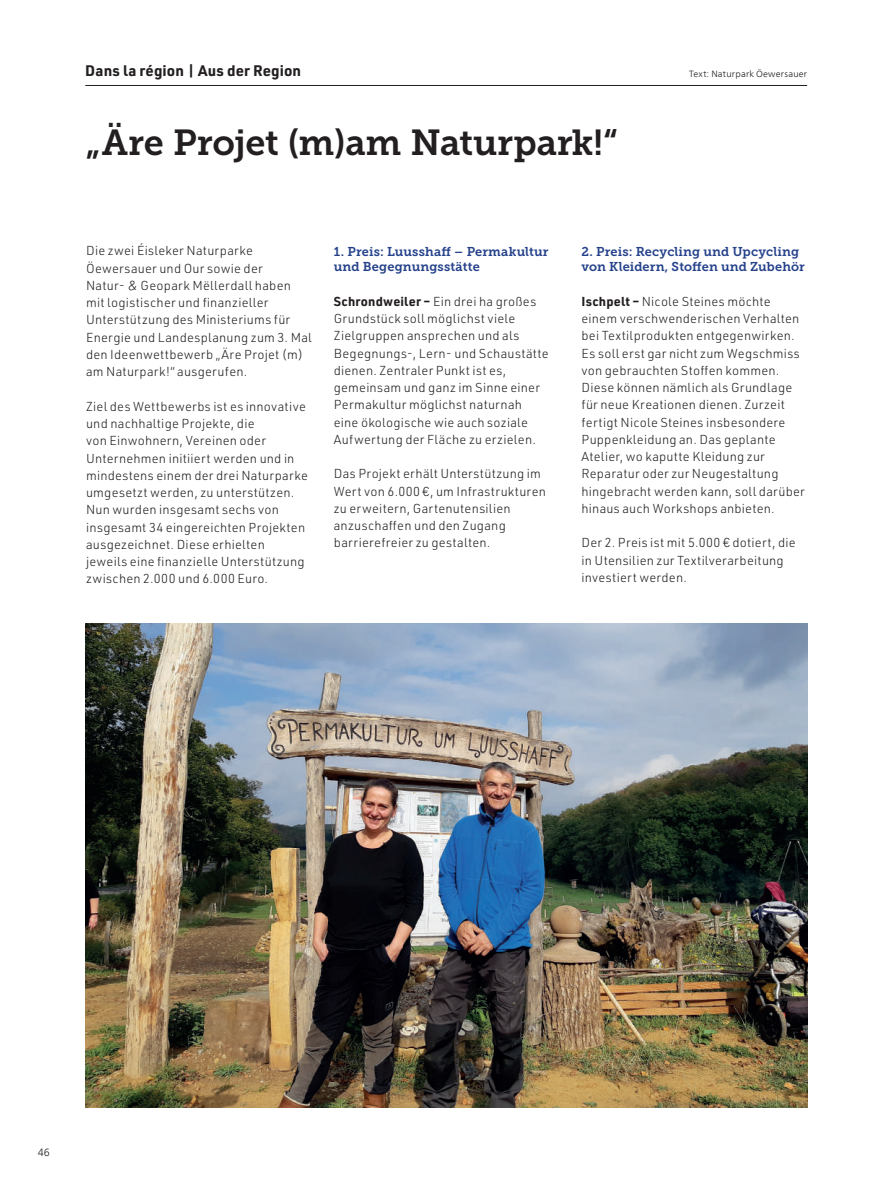
<style>
.page{position:relative;width:893px;height:1191px;background:#fff}
.page>*{position:absolute;margin:0;border:0;box-sizing:border-box;transform-origin:0 0}
.t1{font:36px "Museo Slab 700";letter-spacing:-.01em;color:#231f20}
.t2{font:700 15px "URWDIN";letter-spacing:.01em;color:#231f20}
.t3{font:300 12.75px/17.2px "URWDIN";letter-spacing:.015em;color:#231f20}
.t4{font:12.75px/15.3px "Museo Slab 700";letter-spacing:.01em;color:#24418a}
.t5{font:300 10.5px "Frutiger Neue LT Com";color:#231f20}
.t6{font:300 9px "Frutiger Neue LT Com";letter-spacing:.025em;color:#231f20}
.s1{font-weight:700}
</style>
<div class="page">
<hr style="left:85px;top:85px;width:722px;height:1px;background:#231f20">
<img style="left:85px;top:623px;width:722px;height:484px">
<p class="t2" style="left:85px;top:60px;width:217px">Dans la région | Aus der Region</p>
<h1 class="t1" style="left:86px;top:122px;width:534px">„Äre Projet (m)am Naturpark!“</h1>
<p class="t6" style="left:689px;top:68px;width:120px">Text: Naturpark Öewersauer</p>
<p class="t3" style="left:86px;top:242px;width:227px">Die zwei Éisleker Naturparke Öewersauer und Our sowie der<br>Natur- &amp; Geopark Mëllerdall haben mit logistischer und finanzieller Unterstützung des Ministeriums für Energie und Landesplanung zum 3. Mal den Ideenwettbewerb „Äre Projet (m) am Naturpark!“ ausgerufen.</p>
<p class="t3" style="left:86px;top:397px;width:223px">Ziel des Wettbewerbs ist es innovative und nachhaltige Projekte, die<br>von Einwohnern, Vereinen oder Unternehmen initiiert werden und in mindestens einem der drei Naturparke umgesetzt werden, zu unterstützen.<br>Nun wurden insgesamt sechs von insgesamt 34 eingereichten Projekten ausgezeichnet. Diese erhielten jeweils eine finanzielle Unterstützung zwischen 2.000 und 6.000 Euro.</p>
<p class="t4" style="left:334px;top:244px;width:216px">1. Preis: Luusshaff – Permakultur und Begegnungsstätte</p>
<p class="t3" style="left:334px;top:292px;width:216px"><span class="s1">Schrondweiler –</span> Ein drei ha großes Grundstück soll möglichst viele Zielgruppen ansprechen und als Begegnungs-, Lern- und Schaustätte dienen. Zentraler Punkt ist es, gemeinsam und ganz im Sinne einer Permakultur möglichst naturnah eine ökologische wie auch soziale Aufwertung der Fläche zu erzielen.</p>
<p class="t3" style="left:334px;top:465px;width:214px">Das Projekt erhält Unterstützung im Wert von 6.000 €, um Infrastrukturen zu erweitern, Gartenutensilien anzuschaffen und den Zugang barrierefreier zu gestalten.</p>
<p class="t4" style="left:581px;top:244px;width:225px">2. Preis: Recycling und Upcycling von Kleidern, Stoffen und Zubehör</p>
<p class="t3" style="left:581px;top:292px;width:225px"><span class="s1">Ischpelt –</span> Nicole Steines möchte einem verschwenderischen Verhalten bei Textilprodukten entgegenwirken.<br>Es soll erst gar nicht zum Wegschmiss von gebrauchten Stoffen kommen.<br>Diese können nämlich als Grundlage für neue Kreationen dienen. Zurzeit fertigt Nicole Steines insbesondere Puppenkleidung an. Das geplante Atelier, wo kaputte Kleidung zur Reparatur oder zur Neugestaltung hingebracht werden kann, soll darüber hinaus auch Workshops anbieten.</p>
<p class="t3" style="left:581px;top:534px;width:216px">Der 2. Preis ist mit 5.000 € dotiert, die in Utensilien zur Textilverarbeitung investiert werden.</p>
<p class="t5" style="left:38px;top:1146px;width:14px">46</p>
</div>
